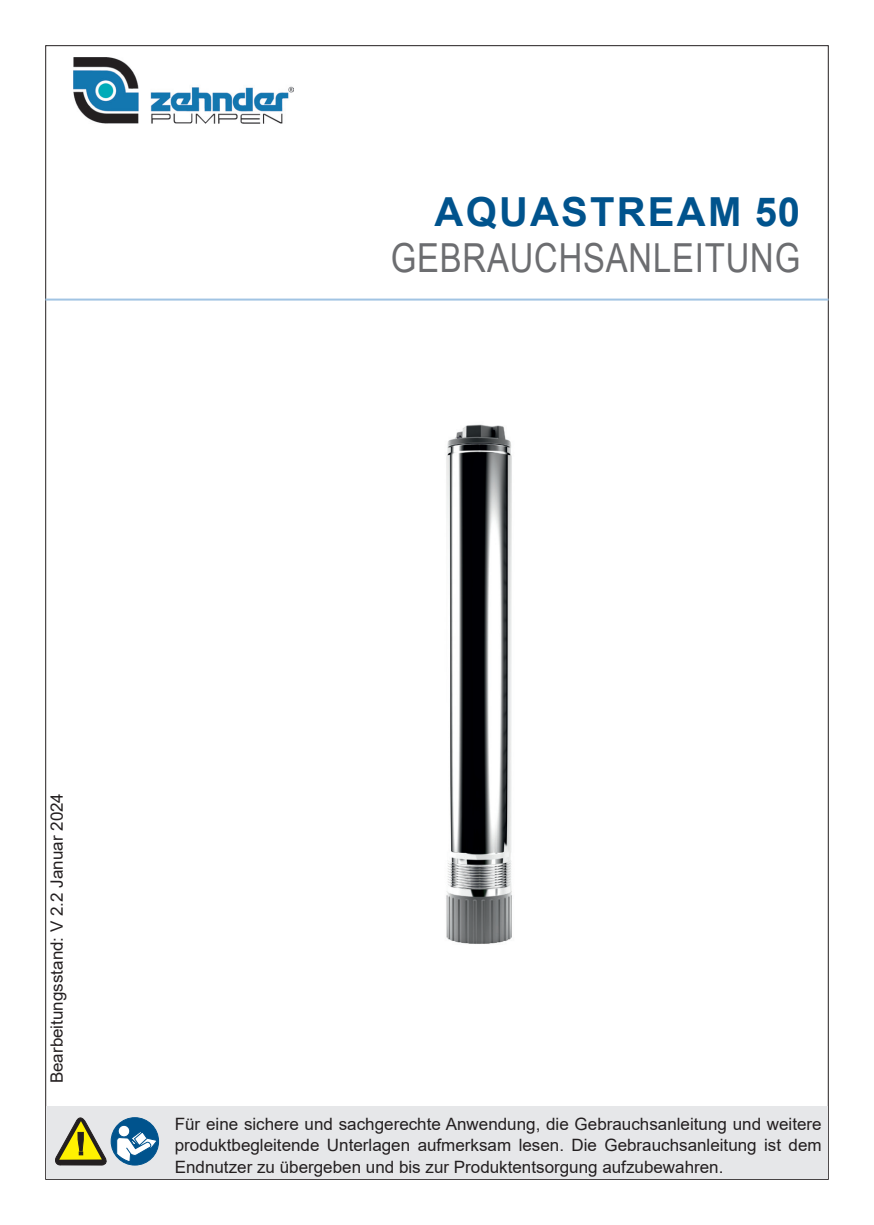
<style>
.page{position:relative;width:874px;height:1225px;background:#fff}
.page>*{position:absolute;margin:0;border:0;box-sizing:border-box;transform-origin:0 0}
.t1{font:40px "Arial Narrow";letter-spacing:.02em;color:#6c6d70}
.t2{font:700 40px "Arial";letter-spacing:.055em;color:#00538d}
.t3{font:17px/21.2px "Arial";color:#231f20;text-align:justify}
</style>
<div class="page">
<hr style="left:45px;top:298px;width:783px;height:2px;background:#a1c4e3">
<img style="left:74px;top:57px;width:219px;height:66px">
<img style="left:446px;top:424px;width:66px;height:520px">
<div style="left:46px;top:1106px;width:135px;height:72px;background:#e6e7e9"></div>
<svg style="left:55px;top:1117px;width:51px;height:48px"></svg>
<div style="left:169px;top:1106px;width:658px;height:72px;background:#e6e7e9"></div>
<div style="left:111px;top:1117px;width:47px;height:48px;background:#00538d;border-radius:50%"></div>
<div style="left:111px;top:1117px;width:48px;height:48px;border:1px solid #00538d;border-radius:50%"></div>
<div style="left:118px;top:1125px;width:12px;height:11px;background:#fff;border-radius:50%"></div>
<div style="left:118px;top:1125px;width:12px;height:12px;border:1px solid #00538d;border-radius:50%"></div>
<svg style="left:116px;top:1131px;width:41px;height:31px"></svg>
<h1 class="t2" style="left:434px;top:184px;width:367px">AQUASTREAM 50</h1>
<h1 class="t1" style="left:390px;top:229px;width:411px">GEBRAUCHSANLEITUNG</h1>
<p class="t3" style="left:46px;top:1083px;width:292px;rotate:-90deg">Bearbeitungsstand: V 2.2 Januar 2024</p>
<p class="t3" style="left:175px;top:1113px;width:648px">Für eine sichere und sachgerechte Anwendung, die Gebrauchsanleitung und weitere produktbegleitende Unterlagen aufmerksam lesen. Die Gebrauchsanleitung ist dem Endnutzer zu übergeben und bis zur Produktentsorgung aufzubewahren.</p>
</div>
